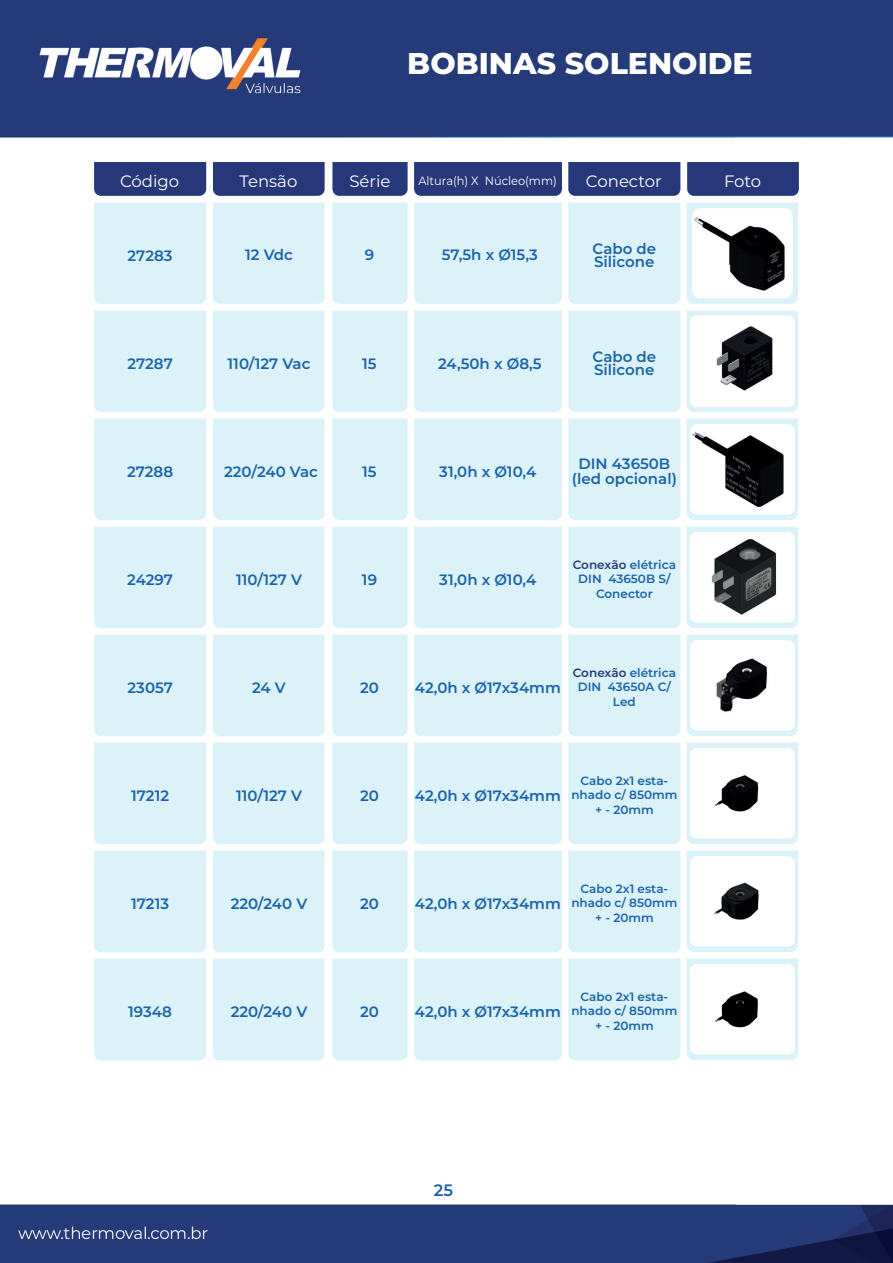
<style>
.page{position:relative;width:893px;height:1263px;background:#fff}
.page>*{position:absolute;margin:0;border:0;box-sizing:border-box;transform-origin:0 0}
.t1{font:800 30px "Montserrat";color:#fff}
.t2{font:16.5px "Montserrat";color:#fff}
.t3{font:600 16.5px "Montserrat";color:#1a64ab}
.t4{font:600 15px/13.5px "Montserrat";color:#1a64ab}
.t5{font:600 12px/14.4px "Montserrat";color:#1a64ab;text-align:center}
.t6{font:12px "Montserrat";color:#fff;scale:.95 1}
.s1{color:#243a76}
</style>
<div class="page">
<img style="left:0;top:0;width:893px;height:1263px">
<div style="left:94px;top:311px;width:112px;height:101px;background:#dcf2f9"></div>
<div style="left:94px;top:203px;width:112px;height:101px;background:#dcf2f9"></div>
<div style="left:94px;top:162px;width:112px;height:34px;background:#263879"></div>
<div style="left:94px;top:743px;width:112px;height:101px;background:#dcf2f9"></div>
<div style="left:94px;top:527px;width:112px;height:101px;background:#dcf2f9"></div>
<div style="left:94px;top:958px;width:112px;height:102px;background:#dcf2f9"></div>
<div style="left:94px;top:419px;width:112px;height:101px;background:#dcf2f9"></div>
<div style="left:94px;top:850px;width:112px;height:102px;background:#dcf2f9"></div>
<div style="left:94px;top:635px;width:112px;height:101px;background:#dcf2f9"></div>
<div style="left:332px;top:311px;width:76px;height:101px;background:#dcf2f9"></div>
<div style="left:332px;top:203px;width:76px;height:101px;background:#dcf2f9"></div>
<div style="left:332px;top:162px;width:76px;height:34px;background:#263879"></div>
<div style="left:332px;top:743px;width:76px;height:101px;background:#dcf2f9"></div>
<div style="left:332px;top:527px;width:76px;height:101px;background:#dcf2f9"></div>
<div style="left:332px;top:958px;width:76px;height:102px;background:#dcf2f9"></div>
<div style="left:332px;top:419px;width:76px;height:101px;background:#dcf2f9"></div>
<div style="left:332px;top:850px;width:76px;height:102px;background:#dcf2f9"></div>
<div style="left:332px;top:635px;width:76px;height:101px;background:#dcf2f9"></div>
<div style="left:568px;top:311px;width:112px;height:101px;background:#dcf2f9"></div>
<div style="left:568px;top:203px;width:112px;height:101px;background:#dcf2f9"></div>
<div style="left:568px;top:162px;width:112px;height:34px;background:#263879"></div>
<div style="left:568px;top:743px;width:112px;height:101px;background:#dcf2f9"></div>
<div style="left:568px;top:527px;width:112px;height:101px;background:#dcf2f9"></div>
<div style="left:568px;top:958px;width:112px;height:102px;background:#dcf2f9"></div>
<div style="left:568px;top:419px;width:112px;height:101px;background:#dcf2f9"></div>
<div style="left:568px;top:850px;width:112px;height:102px;background:#dcf2f9"></div>
<div style="left:568px;top:635px;width:112px;height:101px;background:#dcf2f9"></div>
<div style="left:213px;top:311px;width:112px;height:101px;background:#dcf2f9"></div>
<div style="left:213px;top:203px;width:112px;height:101px;background:#dcf2f9"></div>
<div style="left:213px;top:162px;width:112px;height:34px;background:#263879"></div>
<div style="left:213px;top:743px;width:112px;height:101px;background:#dcf2f9"></div>
<div style="left:213px;top:527px;width:112px;height:101px;background:#dcf2f9"></div>
<div style="left:213px;top:958px;width:112px;height:102px;background:#dcf2f9"></div>
<div style="left:213px;top:419px;width:112px;height:101px;background:#dcf2f9"></div>
<div style="left:213px;top:850px;width:112px;height:102px;background:#dcf2f9"></div>
<div style="left:213px;top:635px;width:112px;height:101px;background:#dcf2f9"></div>
<div style="left:414px;top:311px;width:148px;height:101px;background:#dcf2f9"></div>
<div style="left:414px;top:203px;width:148px;height:101px;background:#dcf2f9"></div>
<div style="left:414px;top:162px;width:148px;height:34px;background:#263879"></div>
<div style="left:414px;top:743px;width:148px;height:101px;background:#dcf2f9"></div>
<div style="left:414px;top:527px;width:148px;height:101px;background:#dcf2f9"></div>
<div style="left:414px;top:958px;width:148px;height:102px;background:#dcf2f9"></div>
<div style="left:414px;top:419px;width:148px;height:101px;background:#dcf2f9"></div>
<div style="left:414px;top:850px;width:148px;height:102px;background:#dcf2f9"></div>
<div style="left:414px;top:635px;width:148px;height:101px;background:#dcf2f9"></div>
<div style="left:687px;top:162px;width:112px;height:34px;background:#263879"></div>
<svg style="left:687px;top:203px;width:111px;height:101px;background:#dff3f9"></svg>
<div style="left:693px;top:208px;width:99px;height:90px;background:#fff;border-radius:7px"></div>
<img style="left:693px;top:217px;width:92px;height:73px">
<div style="left:687px;top:311px;width:111px;height:101px;background:#dcf2f9"></div>
<div style="left:690px;top:315px;width:105px;height:92px;background:#fff;border-radius:7px"></div>
<img style="left:716px;top:326px;width:57px;height:65px">
<div style="left:687px;top:419px;width:111px;height:101px;background:#dcf2f9"></div>
<svg style="left:687px;top:527px;width:111px;height:101px;background:#ddf2f9"></svg>
<svg style="left:687px;top:635px;width:111px;height:101px;background:#ddf2f9"></svg>
<svg style="left:687px;top:743px;width:111px;height:101px;background:#ddf2f9"></svg>
<svg style="left:687px;top:850px;width:111px;height:102px;background:#def2f9"></svg>
<svg style="left:687px;top:958px;width:111px;height:102px;background:#def2f9"></svg>
<div style="left:690px;top:424px;width:105px;height:91px;background:#fff;border-radius:7px"></div>
<div style="left:690px;top:532px;width:105px;height:90px;background:#fff;border-radius:7px"></div>
<div style="left:690px;top:640px;width:105px;height:90px;background:#fff;border-radius:7px"></div>
<div style="left:690px;top:748px;width:105px;height:90px;background:#fff;border-radius:7px"></div>
<div style="left:690px;top:856px;width:105px;height:90px;background:#fff;border-radius:7px"></div>
<div style="left:690px;top:964px;width:105px;height:90px;background:#fff;border-radius:7px"></div>
<img style="left:692px;top:432px;width:92px;height:76px">
<img style="left:711px;top:539px;width:66px;height:76px">
<img style="left:716px;top:658px;width:51px;height:54px">
<img style="left:714px;top:775px;width:45px;height:37px">
<img style="left:714px;top:882px;width:45px;height:38px">
<img style="left:714px;top:991px;width:44px;height:37px">
<h1 class="t1" style="left:407px;top:42px;width:347px">BOBINAS SOLENOIDE</h1>
<p class="t2" style="left:120px;top:170px;width:61px">Código</p>
<p class="t2" style="left:240px;top:170px;width:59px">Tensão</p>
<p class="t2" style="left:349px;top:170px;width:43px">Série</p>
<p class="t6" style="left:418px;top:172px;width:147px">Altura(h) X Núcleo(mm)</p>
<p class="t2" style="left:586px;top:170px;width:77px">Conector</p>
<p class="t2" style="left:724px;top:170px;width:39px">Foto</p>
<p class="t4" style="left:128px;top:248px;width:47px">27283</p>
<p class="t4" style="left:245px;top:248px;width:49px">12 Vdc</p>
<p class="t4" style="left:365px;top:248px;width:11px">9</p>
<p class="t4" style="left:442px;top:248px;width:97px">57,5h x Ø15,3</p>
<p class="t4" style="left:593px;top:241px;width:65px">Cabo de<br>Silicone</p>
<p class="t4" style="left:127px;top:356px;width:47px">27287</p>
<p class="t4" style="left:228px;top:356px;width:84px">110/127 Vac</p>
<p class="t4" style="left:362px;top:356px;width:16px">15</p>
<p class="t4" style="left:438px;top:356px;width:105px">24,50h x Ø8,5</p>
<p class="t4" style="left:593px;top:349px;width:65px">Cabo de<br>Silicone</p>
<p class="t4" style="left:127px;top:464px;width:48px">27288</p>
<p class="t4" style="left:224px;top:464px;width:95px">220/240 Vac</p>
<p class="t4" style="left:362px;top:464px;width:16px">15</p>
<p class="t4" style="left:439px;top:464px;width:99px">31,0h x Ø10,4</p>
<p class="t4" style="left:572px;top:456px;width:106px;line-height:15px;text-align:center">DIN 43650B (led opcional)</p>
<p class="t4" style="left:127px;top:572px;width:47px">24297</p>
<p class="t4" style="left:236px;top:572px;width:67px">110/127 V</p>
<p class="t4" style="left:362px;top:572px;width:17px">19</p>
<p class="t4" style="left:439px;top:572px;width:99px">31,0h x Ø10,4</p>
<p class="t5" style="left:573px;top:557px;width:105px"><span class="s1">Conexão</span> elétrica<br>DIN 43650B S/<br>Conector</p>
<p class="t4" style="left:128px;top:680px;width:47px">23057</p>
<p class="t4" style="left:252px;top:680px;width:35px">24 V</p>
<p class="t4" style="left:360px;top:680px;width:20px">20</p>
<p class="t4" style="left:415px;top:680px;width:147px">42,0h x Ø17x34mm</p>
<p class="t5" style="left:573px;top:665px;width:105px"><span class="s1">Conexão</span> elétrica<br>DIN 43650A C/<br>Led</p>
<p class="t4" style="left:131px;top:788px;width:40px">17212</p>
<p class="t4" style="left:236px;top:788px;width:67px">110/127 V</p>
<p class="t4" style="left:360px;top:788px;width:20px">20</p>
<p class="t4" style="left:415px;top:788px;width:147px">42,0h x Ø17x34mm</p>
<p class="t5" style="left:571px;top:773px;width:107px">Cabo 2x1 esta&shy;nhado c/ 850mm + - 20mm</p>
<p class="t4" style="left:131px;top:896px;width:40px">17213</p>
<p class="t4" style="left:231px;top:896px;width:78px">220/240 V</p>
<p class="t4" style="left:360px;top:896px;width:20px">20</p>
<p class="t4" style="left:415px;top:896px;width:147px">42,0h x Ø17x34mm</p>
<p class="t5" style="left:571px;top:881px;width:107px">Cabo 2x1 esta&shy;nhado c/ 850mm + - 20mm</p>
<p class="t4" style="left:128px;top:1004px;width:45px">19348</p>
<p class="t4" style="left:231px;top:1004px;width:78px">220/240 V</p>
<p class="t4" style="left:360px;top:1004px;width:20px">20</p>
<p class="t4" style="left:415px;top:1004px;width:147px">42,0h x Ø17x34mm</p>
<p class="t5" style="left:571px;top:989px;width:107px">Cabo 2x1 esta&shy;nhado c/ 850mm + - 20mm</p>
<p class="t3" style="left:434px;top:1178px;width:21px">25</p>
</div>
